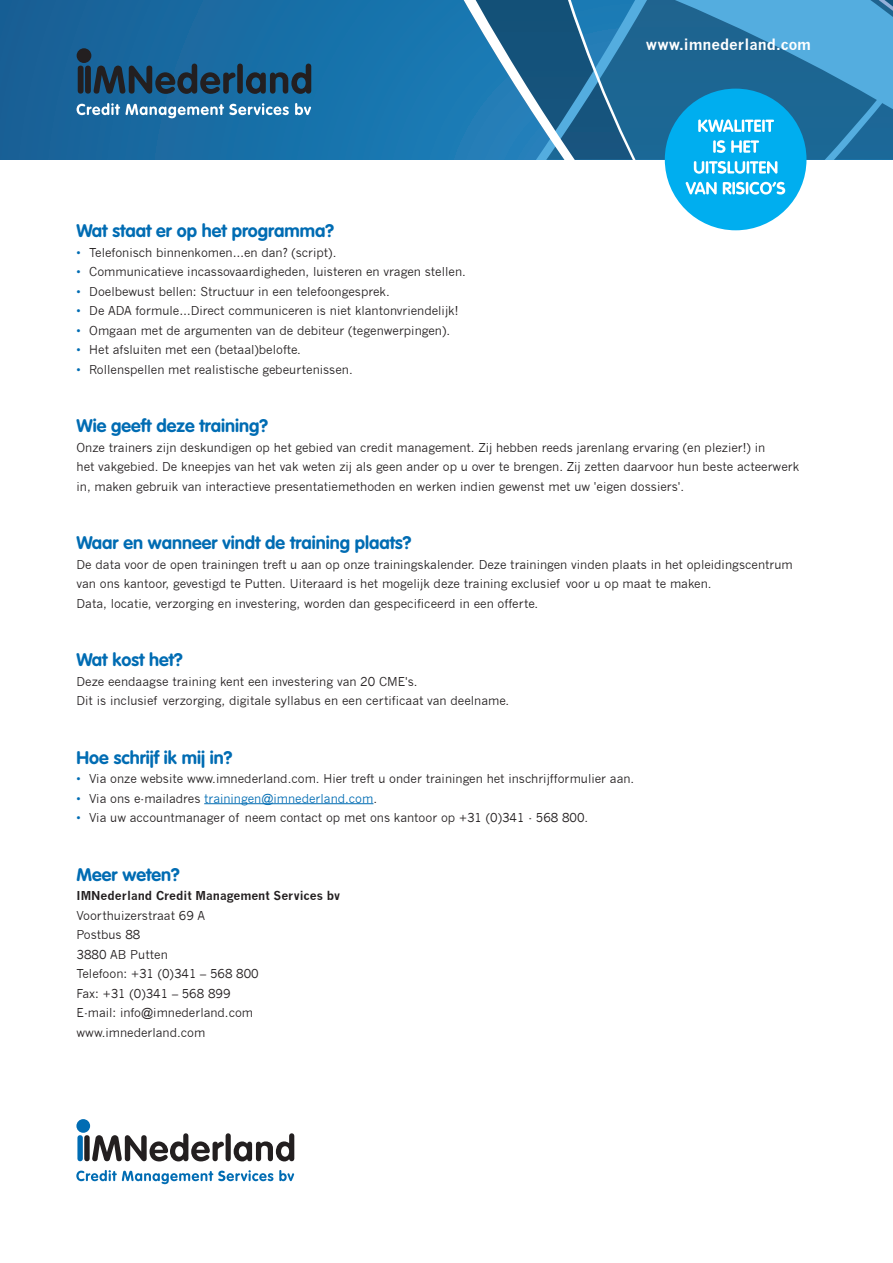
<style>
.page{position:relative;width:893px;height:1263px;background:#fff}
.page>*{position:absolute;margin:0;border:0;box-sizing:border-box;transform-origin:0 0}
.t1{font:700 18px "VAG Rounded";color:#006cb3}
.t2{font:700 15px "News Gothic";color:#fff}
.t3{font:12px/19.5px "News Gothic";color:#231f20}
.t4{font:12px "News Gothic";color:#006cb3}
.t5{font:700 12px "News Gothic";color:#231f20}
.s1{color:#006cb3}
.s2{color:#231f20}
</style>
<div class="page">
<hr style="left:204px;top:803px;width:169px;height:1px;background:#006cb3">
<div style="left:76px;top:1119px;width:14px;height:14px;background:#006cb3;border-radius:50%"></div>
<div style="left:77px;top:1135px;width:6px;height:26px;background:#006cb3;border-radius:3px"></div>
<div style="left:84px;top:1135px;width:6px;height:26px;background:#231f20;border-radius:3px"></div>
<svg style="left:92px;top:1133px;width:132px;height:28px"></svg>
<div style="left:226px;top:1133px;width:5px;height:28px;background:#231f20;border-radius:3px"></div>
<svg style="left:234px;top:1133px;width:60px;height:28px"></svg>
<svg style="left:76px;top:1170px;width:197px;height:14px"></svg>
<svg style="left:279px;top:1170px;width:15px;height:11px"></svg>
<div style="left:0;top:81px;width:185px;height:78px;background:#19649b"></div>
<div style="left:0;top:0;width:185px;height:81px;background:#19639a"></div>
<svg style="left:185px;top:0;width:708px;height:159px;background:#2677a9"></svg>
<div style="left:77px;top:48px;width:14px;height:15px;background:#231f20;border-radius:50%"></div>
<div style="left:78px;top:66px;width:6px;height:28px;background:#231f20;border-radius:3px"></div>
<div style="left:85px;top:66px;width:6px;height:28px;background:#231f20;border-radius:3px"></div>
<svg style="left:94px;top:64px;width:141px;height:30px;background:#1d4664"></svg>
<div style="left:237px;top:64px;width:6px;height:30px;background:#231f20;border-radius:3px"></div>
<svg style="left:246px;top:64px;width:65px;height:30px;background:#1c4b6a"></svg>
<svg style="left:77px;top:103px;width:212px;height:15px"></svg>
<svg style="left:295px;top:103px;width:16px;height:12px"></svg>
<div style="left:665px;top:89px;width:141px;height:141px;background:#00aeef;border-radius:50%"></div>
<svg style="left:686px;top:182px;width:99px;height:13px"></svg>
<svg style="left:694px;top:161px;width:83px;height:13px"></svg>
<svg style="left:713px;top:140px;width:46px;height:13px"></svg>
<svg style="left:698px;top:119px;width:76px;height:13px"></svg>
<h1 class="t1" style="left:77px;top:220px;width:259px">Wat staat er op het programma?</h1>
<p class="t3" style="left:77px;top:243px;width:261px"><span class="s1">•</span> Telefonisch binnenkomen…en dan? (script).</p>
<p class="t3" style="left:77px;top:262px;width:391px"><span class="s1">•</span> Communicatieve incassovaardigheden, luisteren en vragen stellen.</p>
<p class="t3" style="left:77px;top:282px;width:315px"><span class="s1">•</span> Doelbewust bellen: Structuur in een telefoongesprek.</p>
<p class="t3" style="left:77px;top:301px;width:383px"><span class="s1">•</span> De ADA formule…Direct communiceren is niet klantonvriendelijk!</p>
<p class="t3" style="left:77px;top:321px;width:375px"><span class="s1">•</span> Omgaan met de argumenten van de debiteur (tegenwerpingen).</p>
<p class="t3" style="left:77px;top:340px;width:226px"><span class="s1">•</span> Het afsluiten met een (betaal)belofte.</p>
<p class="t3" style="left:77px;top:360px;width:278px"><span class="s1">•</span> Rollenspellen met realistische gebeurtenissen.</p>
<p class="t2" style="left:646px;top:35px;width:167px">www.imnederland.com</p>
<h1 class="t1" style="left:77px;top:415px;width:193px">Wie geeft deze training?</h1>
<p class="t3" style="left:77px;top:438px;width:724px">Onze trainers zijn deskundigen op het gebied van credit management. Zij hebben reeds jarenlang ervaring (en plezier!) in<br>het vakgebied. De kneepjes van het vak weten zij als geen ander op u over te brengen. Zij zetten daarvoor hun beste acteerwerk in, maken gebruik van interactieve presentatiemethoden en werken indien gewenst met uw 'eigen dossiers'.</p>
<h1 class="t1" style="left:77px;top:532px;width:336px">Waar en wanneer vindt de training plaats?</h1>
<p class="t3" style="left:77px;top:555px;width:718px">De data voor de open trainingen treft u aan op onze trainingskalender. Deze trainingen vinden plaats in het opleidingscentrum van ons kantoor, gevestigd te Putten. Uiteraard is het mogelijk deze training exclusief voor u op maat te maken.<br>Data, locatie, verzorging en investering, worden dan gespecificeerd in een offerte.</p>
<h1 class="t1" style="left:77px;top:649px;width:108px">Wat kost het?</h1>
<p class="t3" style="left:77px;top:672px;width:434px">Deze eendaagse training kent een investering van 20 CME's.<br>Dit is inclusief verzorging, digitale syllabus en een certificaat van deelname.</p>
<h1 class="t1" style="left:77px;top:747px;width:157px">Hoe schrijf ik mij in?</h1>
<p class="t3" style="left:77px;top:769px;width:559px"><span class="s1">•</span> Via onze website www.imnederland.com. Hier treft u onder trainingen het inschrijfformulier aan.</p>
<p class="t4" style="left:77px;top:791px;width:302px">• <span class="s2">Via ons e-mailadres</span> trainingen@imnederland.com<span class="s2">.</span></p>
<p class="t3" style="left:77px;top:808px;width:513px"><span class="s1">•</span> Via uw accountmanager of neem contact op met ons kantoor op +31 (0)341 - 568 800.</p>
<h1 class="t1" style="left:77px;top:864px;width:105px">Meer weten?</h1>
<p class="t5" style="left:77px;top:888px;width:265px">IMNederland Credit Management Services bv</p>
<p class="t3" style="left:77px;top:906px;width:184px">Voorthuizerstraat 69 A<br>Postbus 88<br>3880 AB Putten<br>Telefoon: +31 (0)341 – 568 800<br>Fax: +31 (0)341 – 568 899<br>E-mail: info@imnederland.com www.imnederland.com</p>
</div>
